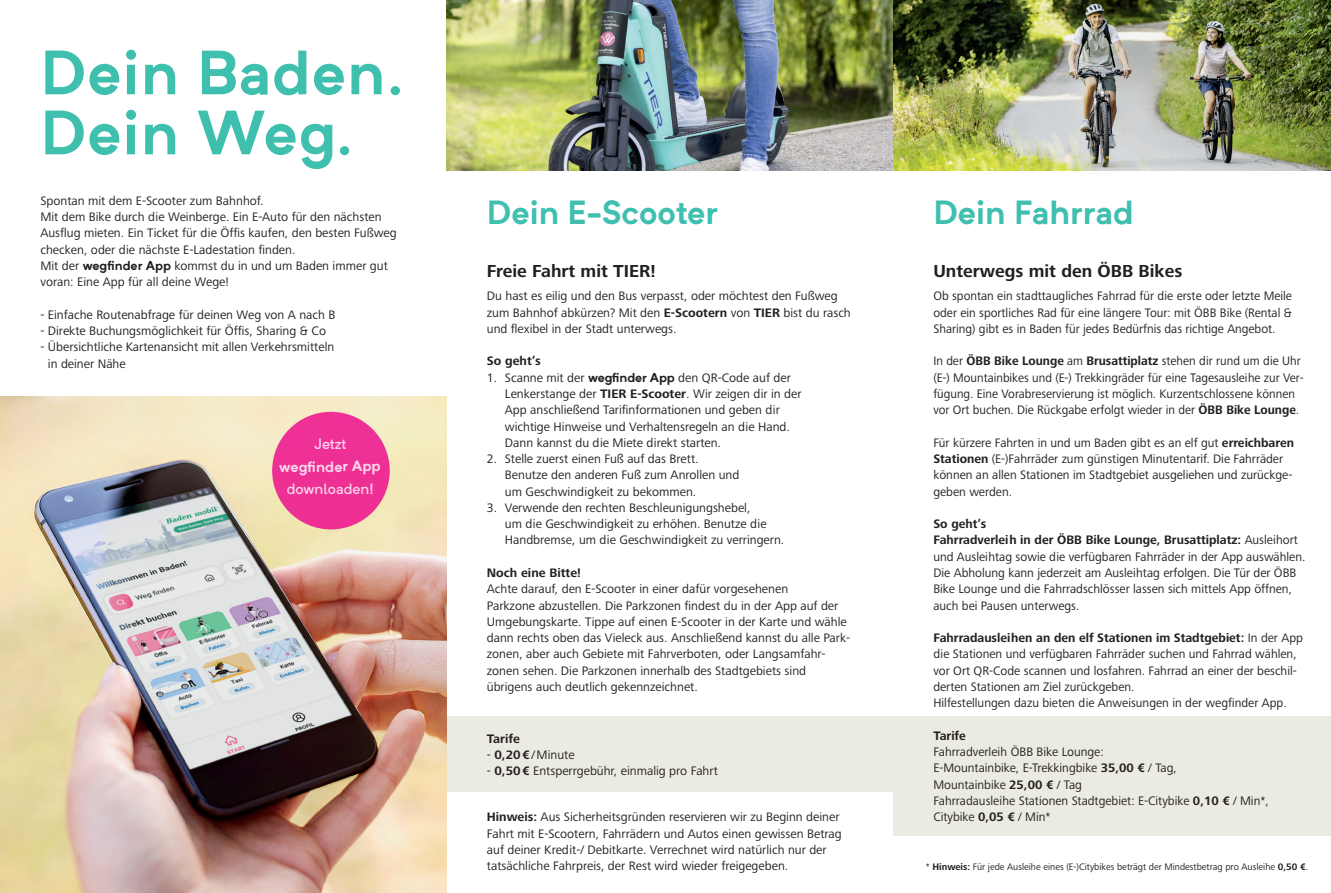
<style>
.page{position:relative;width:1331px;height:893px;background:#fff}
.page>*{position:absolute;margin:0;border:0;box-sizing:border-box;transform-origin:0 0}
.t1{font:700 61.5px/60px "Formatif Std";letter-spacing:.02em;color:#3fbfae}
.t2{font:700 33px "Formatif Std";color:#3fbfae}
.t3{font:700 18px "Frutiger Next Pro";color:#231f20}
.t4{font:500 14.7px "Formatif Std";letter-spacing:-.01em;color:#fff}
.t5{font:700 14.7px "Formatif Std";letter-spacing:-.01em;color:#fff}
.t6{font:12.75px/16.2px "Frutiger Next Pro";color:#231f20}
.t7{font:12.75px/16.2px "Frutiger Next Pro";color:#231f20;scale:.96 1}
.t8{font:700 12.75px "Frutiger Next Pro";color:#231f20}
.t9{font:9.75px "Frutiger Next Pro";color:#231f20}
.s1{font-family:"Formatif Std";font-weight:700}
.s2{font-weight:700}
</style>
<div class="page">
<div style="left:893px;top:717px;width:438px;height:119px;background:#ebebe2"></div>
<div style="left:442px;top:717px;width:451px;height:75px;background:#ebebe2"></div>
<img style="left:0;top:396px;width:446px;height:497px">
<img style="left:446px;top:0;width:885px;height:170px">
<div style="left:272px;top:412px;width:118px;height:118px;background:#ee3095;border-radius:50%"></div>
<h1 class="t1" style="left:40px;top:41px;width:365px">Dein Baden.<br>Dein Weg.</h1>
<p class="t6" style="left:40px;top:193px;width:358px">Spontan mit dem E-Scooter zum Bahnhof.<br>Mit dem Bike durch die Weinberge. Ein E-Auto für den nächsten Ausflug mieten. Ein Ticket für die Öffis kaufen, den besten Fußweg checken, oder die nächste E-Ladestation finden.<br>Mit der <span class="s1">wegfinder App</span> kommst du in und um Baden immer gut voran: Eine App für all deine Wege!</p>
<p class="t6" style="left:40px;top:306px;width:297px">- Einfache Routenabfrage für deinen Weg von A nach B</p>
<p class="t6" style="left:40px;top:323px;width:287px">- Direkte Buchungsmöglichkeit für Öffis, Sharing &amp; Co</p>
<p class="t6" style="left:48px;top:339px;width:288px;text-indent:-7px">- Übersichtliche Kartenansicht mit allen Verkehrsmitteln in deiner Nähe</p>
<p class="t4" style="left:314px;top:434px;width:34px">Jetzt</p>
<p class="t5" style="left:279px;top:456px;width:103px">wegfinder App</p>
<p class="t4" style="left:287px;top:479px;width:89px">downloaden!</p>
<h2 class="t2" style="left:487px;top:190px;width:233px">Dein E-Scooter</h2>
<h3 class="t3" style="left:487px;top:260px;width:170px">Freie Fahrt mit TIER!</h3>
<p class="t6" style="left:487px;top:288px;width:365px">Du hast es eilig und den Bus verpasst, oder möchtest den Fußweg zum Bahnhof abkürzen? Mit den <span class="s2">E-Scootern</span> von <span class="s2">TIER</span> bist du rasch und flexibel in der Stadt unterwegs.</p>
<p class="t8" style="left:487px;top:354px;width:56px">So geht’s</p>
<p class="t6" style="left:505px;top:369px;width:298px;text-indent:-18px">1. Scanne mit der <span class="s1">wegfinder App</span> den QR-Code auf der Lenkerstange der <span class="s2">TIER E-Scooter</span>. Wir zeigen dir in der App anschließend Tarifinformationen und geben dir wichtige Hinweise und Verhaltensregeln an die Hand.<br>Dann kannst du die Miete direkt starten.</p>
<p class="t6" style="left:505px;top:451px;width:236px;text-indent:-18px">2. Stelle zuerst einen Fuß auf das Brett.<br>Benutze den anderen Fuß zum Anrollen und um Geschwindigkeit zu bekommen.</p>
<p class="t6" style="left:505px;top:500px;width:281px;text-indent:-18px">3. Verwende den rechten Beschleunigungshebel,<br>um die Geschwindigkeit zu erhöhen. Benutze die<br>Handbremse, um die Geschwindigkeit zu verringern.</p>
<p class="t8" style="left:487px;top:565px;width:96px">Noch eine Bitte!</p>
<p class="t6" style="left:487px;top:581px;width:365px">Achte darauf, den E-Scooter in einer dafür vorgesehenen<br>Parkzone abzustellen. Die Parkzonen findest du in der App auf der Umgebungskarte. Tippe auf einen E-Scooter in der Karte und wähle dann rechts oben das Vieleck aus. Anschließend kannst du alle Park&shy;zonen, aber auch Gebiete mit Fahrverboten, oder Langsamfahr&shy;zonen sehen. Die Parkzonen innerhalb des Stadtgebiets sind übrigens auch deutlich gekennzeichnet.</p>
<p class="t8" style="left:487px;top:731px;width:35px">Tarife</p>
<p class="t6" style="left:487px;top:747px;width:89px">- <span class="s2">0,20€</span>/Minute</p>
<p class="t6" style="left:487px;top:763px;width:232px">- <span class="s2">0,50€</span> Entsperrgebühr, einmalig pro Fahrt</p>
<p class="t6" style="left:487px;top:809px;width:356px"><span class="s2">Hinweis:</span> Aus Sicherheitsgründen reservieren wir zu Beginn deiner Fahrt mit E-Scootern, Fahrrädern und Autos einen gewissen Betrag auf deiner Kredit-/ Debitkarte. Verrechnet wird natürlich nur der tatsächliche Fahrpreis, der Rest wird wieder freigegeben.</p>
<h2 class="t2" style="left:933px;top:190px;width:202px">Dein Fahrrad</h2>
<h3 class="t3" style="left:933px;top:260px;width:251px">Unterwegs mit den ÖBB Bikes</h3>
<p class="t6" style="left:933px;top:288px;width:360px;text-align:justify">Ob spontan ein stadttaugliches Fahrrad für die erste oder letzte Meile oder ein sportliches Rad für eine längere Tour: mit ÖBB Bike (Rental &amp; Sharing) gibt es in Baden für jedes Bedürfnis das richtige Angebot.</p>
<p class="t7" style="left:933px;top:353px;width:387px">In der <span class="s2">ÖBB Bike Lounge</span> am <span class="s2">Brusattiplatz</span> stehen dir rund um die Uhr (E-) Mountainbikes und (E-) Trekkingräder für eine Tagesausleihe zur Ver&shy;fügung. Eine Vorabreservierung ist möglich. Kurzentschlossene können vor Ort buchen. Die Rückgabe erfolgt wieder in der <span class="s2">ÖBB Bike Lounge</span>.</p>
<p class="t6" style="left:933px;top:434px;width:362px">Für kürzere Fahrten in und um Baden gibt es an elf gut <span class="s2">erreichbaren Stationen</span> (E-)Fahrräder zum günstigen Minutentarif. Die Fahrräder können an allen Stationen im Stadtgebiet ausgeliehen und zurückge&shy;geben werden.</p>
<p class="t6" style="left:933px;top:516px;width:374px"><span class="s2">So geht’s<br>Fahrradverleih in der ÖBB Bike Lounge, Brusattiplatz:</span> Ausleihort und Ausleihtag sowie die verfügbaren Fahrräder in der App auswählen.<br>Die Abholung kann jederzeit am Ausleihtag erfolgen. Die Tür der ÖBB Bike Lounge und die Fahrradschlösser lassen sich mittels App öffnen, auch bei Pausen unterwegs.</p>
<p class="t6" style="left:933px;top:630px;width:371px"><span class="s2">Fahrradausleihen an den elf Stationen im Stadtgebiet:</span> In der App die Stationen und verfügbaren Fahrräder suchen und Fahrrad wählen, vor Ort QR-Code scannen und losfahren. Fahrrad an einer der beschil&shy;derten Stationen am Ziel zurückgeben.<br>Hilfestellungen dazu bieten die Anweisungen in der wegfinder App.</p>
<p class="t8" style="left:933px;top:728px;width:34px">Tarife</p>
<p class="t6" style="left:933px;top:744px;width:337px">Fahrradverleih ÖBB Bike Lounge:<br>E-Mountainbike, E-Trekkingbike <span class="s2">35,00 €</span> / Tag,<br>Mountainbike <span class="s2">25,00 €</span> / Tag<br>Fahrradausleihe Stationen Stadtgebiet: E-Citybike <span class="s2">0,10 €</span> / Min*, Citybike <span class="s2">0,05 €</span> / Min*</p>
<p class="t9" style="left:926px;top:861px;width:384px">* <span class="s2">Hinweis:</span> Für jede Ausleihe eines (E-)Citybikes beträgt der Mindestbetrag pro Ausleihe <span class="s2">0,50 €</span>.</p>
</div>
